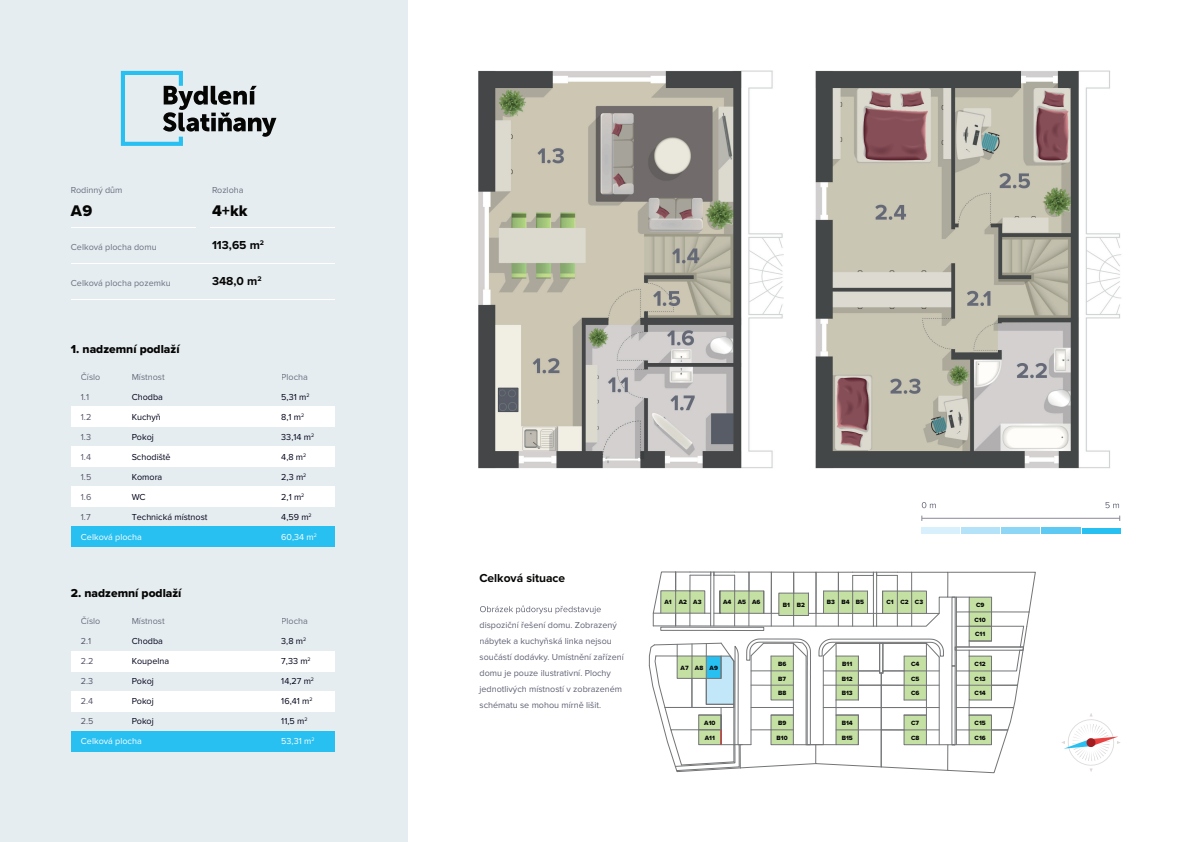
<style>
.page{position:relative;width:1191px;height:842px;background:#fff}
.page>*{position:absolute;margin:0;border:0;box-sizing:border-box;transform-origin:0 0}
.t1{font:16px "Proxima Nova Extrabld";color:#050504}
.t2{font:12px "Proxima Nova Extrabld";color:#050504}
.t3{font:700 12px "Proxima Nova";color:#050504}
.t4{font:9px/16px "Proxima Nova";color:#5f6173}
.t5{font:9px "Proxima Nova";color:#000219}
.t6{font:9px "Proxima Nova";color:#6b7080}
.t7{font:9px "Proxima Nova";color:#fff}
.t8{font:9px "Proxima Nova";color:#565769}
.t9{font:6.3px "Proxima Nova Extrabld";color:#040507}
</style>
<div class="page">
<img style="left:407px;top:0;width:714px;height:842px">
<div style="left:1082px;top:528px;width:38px;height:5px;background:#27c0f1"></div>
<img style="left:1001px;top:528px;width:79px;height:5px">
<img style="left:961px;top:528px;width:38px;height:5px">
<img style="left:921px;top:528px;width:38px;height:5px">
<img style="left:921px;top:502px;width:14px;height:6px">
<img style="left:1105px;top:502px;width:14px;height:6px">
<img style="left:921px;top:516px;width:199px;height:5px">
<svg style="left:1061px;top:713px;width:59px;height:59px"></svg>
<svg style="left:480px;top:605px;width:121px;height:7px"></svg>
<div style="left:0;top:0;width:407px;height:842px;background:#e6edf0"></div>
<hr style="left:71px;top:227px;width:125px;height:1px;background:#fff">
<hr style="left:71px;top:263px;width:263px;height:1px;background:#fff">
<hr style="left:71px;top:299px;width:263px;height:1px;background:#fff">
<svg style="left:121px;top:71px;width:155px;height:75px"></svg>
<svg style="left:649px;top:572px;width:386px;height:201px"></svg>
<hr style="left:210px;top:227px;width:124px;height:1px;background:#fff">
<div style="left:71px;top:447px;width:263px;height:20px;background:#fff"></div>
<div style="left:71px;top:487px;width:263px;height:20px;background:#fff"></div>
<div style="left:71px;top:527px;width:263px;height:20px;background:#27c0f1"></div>
<div style="left:71px;top:407px;width:263px;height:20px;background:#fff"></div>
<div style="left:71px;top:731px;width:263px;height:20px;background:#27c0f1"></div>
<div style="left:71px;top:691px;width:263px;height:20px;background:#fff"></div>
<div style="left:71px;top:651px;width:263px;height:20px;background:#fff"></div>
<p class="t6" style="left:71px;top:185px;width:53px">Rodinný dům</p>
<p class="t6" style="left:212px;top:185px;width:33px">Rozloha</p>
<h1 class="t1" style="left:71px;top:198px;width:23px">A9</h1>
<h1 class="t1" style="left:212px;top:198px;width:37px">4+kk</h1>
<p class="t6" style="left:71px;top:242px;width:87px">Celková plocha domu</p>
<h2 class="t3" style="left:212px;top:238px;width:54px">113,65 m<sup>2</sup></h2>
<p class="t6" style="left:71px;top:278px;width:101px">Celková plocha pozemku</p>
<h2 class="t3" style="left:212px;top:274px;width:51px">348,0 m<sup>2</sup></h2>
<h2 class="t2" style="left:71px;top:340px;width:110px">1. nadzemní podlaží</h2>
<p class="t6" style="left:81px;top:371px;width:21px">Číslo</p>
<p class="t6" style="left:132px;top:371px;width:35px">Místnost</p>
<p class="t6" style="left:281px;top:371px;width:28px">Plocha</p>
<p class="t8" style="left:81px;top:392px;width:10px">1.1</p>
<p class="t8" style="left:81px;top:412px;width:12px">1.2</p>
<p class="t8" style="left:81px;top:432px;width:12px">1.3</p>
<p class="t8" style="left:81px;top:452px;width:12px">1.4</p>
<p class="t8" style="left:81px;top:472px;width:12px">1.5</p>
<p class="t8" style="left:81px;top:492px;width:12px">1.6</p>
<p class="t8" style="left:81px;top:512px;width:11px">1.7</p>
<p class="t5" style="left:281px;top:392px;width:30px">5,31 m<sup>2</sup></p>
<p class="t5" style="left:281px;top:412px;width:25px">8,1 m<sup>2</sup></p>
<p class="t5" style="left:281px;top:432px;width:34px">33,14 m<sup>2</sup></p>
<p class="t5" style="left:281px;top:452px;width:27px">4,8 m<sup>2</sup></p>
<p class="t5" style="left:281px;top:472px;width:27px">2,3 m<sup>2</sup></p>
<p class="t5" style="left:281px;top:492px;width:25px">2,1 m<sup>2</sup></p>
<p class="t5" style="left:281px;top:512px;width:32px">4,59 m<sup>2</sup></p>
<p class="t5" style="left:132px;top:392px;width:33px">Chodba</p>
<p class="t5" style="left:132px;top:412px;width:31px">Kuchyň</p>
<p class="t5" style="left:132px;top:432px;width:24px">Pokoj</p>
<p class="t5" style="left:132px;top:452px;width:40px">Schodiště</p>
<p class="t5" style="left:132px;top:472px;width:32px">Komora</p>
<p class="t5" style="left:132px;top:492px;width:16px">WC</p>
<p class="t5" style="left:132px;top:512px;width:77px">Technická místnost</p>
<p class="t7" style="left:81px;top:532px;width:62px">Celková plocha</p>
<p class="t7" style="left:281px;top:532px;width:37px">60,34 m<sup>2</sup></p>
<h2 class="t2" style="left:71px;top:584px;width:112px">2. nadzemní podlaží</h2>
<p class="t6" style="left:81px;top:616px;width:21px">Číslo</p>
<p class="t6" style="left:132px;top:616px;width:35px">Místnost</p>
<p class="t6" style="left:281px;top:616px;width:28px">Plocha</p>
<p class="t8" style="left:81px;top:636px;width:12px">2.1</p>
<p class="t8" style="left:81px;top:656px;width:14px">2.2</p>
<p class="t8" style="left:81px;top:676px;width:14px">2.3</p>
<p class="t8" style="left:81px;top:696px;width:14px">2.4</p>
<p class="t8" style="left:81px;top:716px;width:14px">2.5</p>
<p class="t5" style="left:281px;top:636px;width:26px">3,8 m<sup>2</sup></p>
<p class="t5" style="left:281px;top:656px;width:31px">7,33 m<sup>2</sup></p>
<p class="t5" style="left:281px;top:676px;width:34px">14,27 m<sup>2</sup></p>
<p class="t5" style="left:281px;top:696px;width:33px">16,41 m<sup>2</sup></p>
<p class="t5" style="left:281px;top:716px;width:28px">11,5 m<sup>2</sup></p>
<p class="t5" style="left:132px;top:636px;width:33px">Chodba</p>
<p class="t5" style="left:132px;top:656px;width:39px">Koupelna</p>
<p class="t5" style="left:132px;top:676px;width:24px">Pokoj</p>
<p class="t5" style="left:132px;top:696px;width:24px">Pokoj</p>
<p class="t5" style="left:132px;top:716px;width:24px">Pokoj</p>
<p class="t7" style="left:81px;top:736px;width:62px">Celková plocha</p>
<p class="t7" style="left:281px;top:736px;width:35px">53,31 m<sup>2</sup></p>
<h2 class="t3" style="left:479px;top:571px;width:87px">Celková situace</h2>
<p class="t4" style="left:479px;top:617px;width:146px">dispoziční řešení domu. Zobrazený nábytek a kuchyňská linka nejsou součástí dodávky. Umístnění zařízení domu je pouze ilustrativní. Plochy jednotlivých místností v zobrazeném schématu se mohou mírně lišit.</p>
<p class="t9" style="left:664px;top:598px;width:39px">A1 A2 A3</p>
<p class="t9" style="left:723px;top:598px;width:39px">A4 A5 A6</p>
<p class="t9" style="left:782px;top:600px;width:24px">B1 B2</p>
<p class="t9" style="left:680px;top:663px;width:39px">A7 A8 A9</p>
<p class="t9" style="left:704px;top:718px;width:13px">A10</p>
<p class="t9" style="left:705px;top:733px;width:12px">A11</p>
<p class="t9" style="left:778px;top:659px;width:10px">B6</p>
<p class="t9" style="left:778px;top:674px;width:9px">B7</p>
<p class="t9" style="left:778px;top:688px;width:10px">B8</p>
<p class="t9" style="left:778px;top:718px;width:10px">B9</p>
<p class="t9" style="left:776px;top:733px;width:13px">B10</p>
<p class="t9" style="left:827px;top:598px;width:39px">B3 B4 B5</p>
<p class="t9" style="left:842px;top:659px;width:11px">B11</p>
<p class="t9" style="left:841px;top:674px;width:13px">B12</p>
<p class="t9" style="left:842px;top:688px;width:12px">B13</p>
<p class="t9" style="left:841px;top:718px;width:13px">B14</p>
<p class="t9" style="left:841px;top:733px;width:13px">B15</p>
<p class="t9" style="left:886px;top:598px;width:38px">C1 C2 C3</p>
<p class="t9" style="left:911px;top:659px;width:10px">C4</p>
<p class="t9" style="left:911px;top:674px;width:10px">C5</p>
<p class="t9" style="left:911px;top:688px;width:10px">C6</p>
<p class="t9" style="left:911px;top:718px;width:9px">C7</p>
<p class="t9" style="left:911px;top:733px;width:10px">C8</p>
<p class="t9" style="left:976px;top:600px;width:10px">C9</p>
<p class="t9" style="left:974px;top:615px;width:13px">C10</p>
<p class="t9" style="left:975px;top:629px;width:12px">C11</p>
<p class="t9" style="left:974px;top:659px;width:13px">C12</p>
<p class="t9" style="left:974px;top:674px;width:13px">C13</p>
<p class="t9" style="left:974px;top:688px;width:13px">C14</p>
<p class="t9" style="left:974px;top:718px;width:13px">C15</p>
<p class="t9" style="left:974px;top:733px;width:13px">C16</p>
</div>
